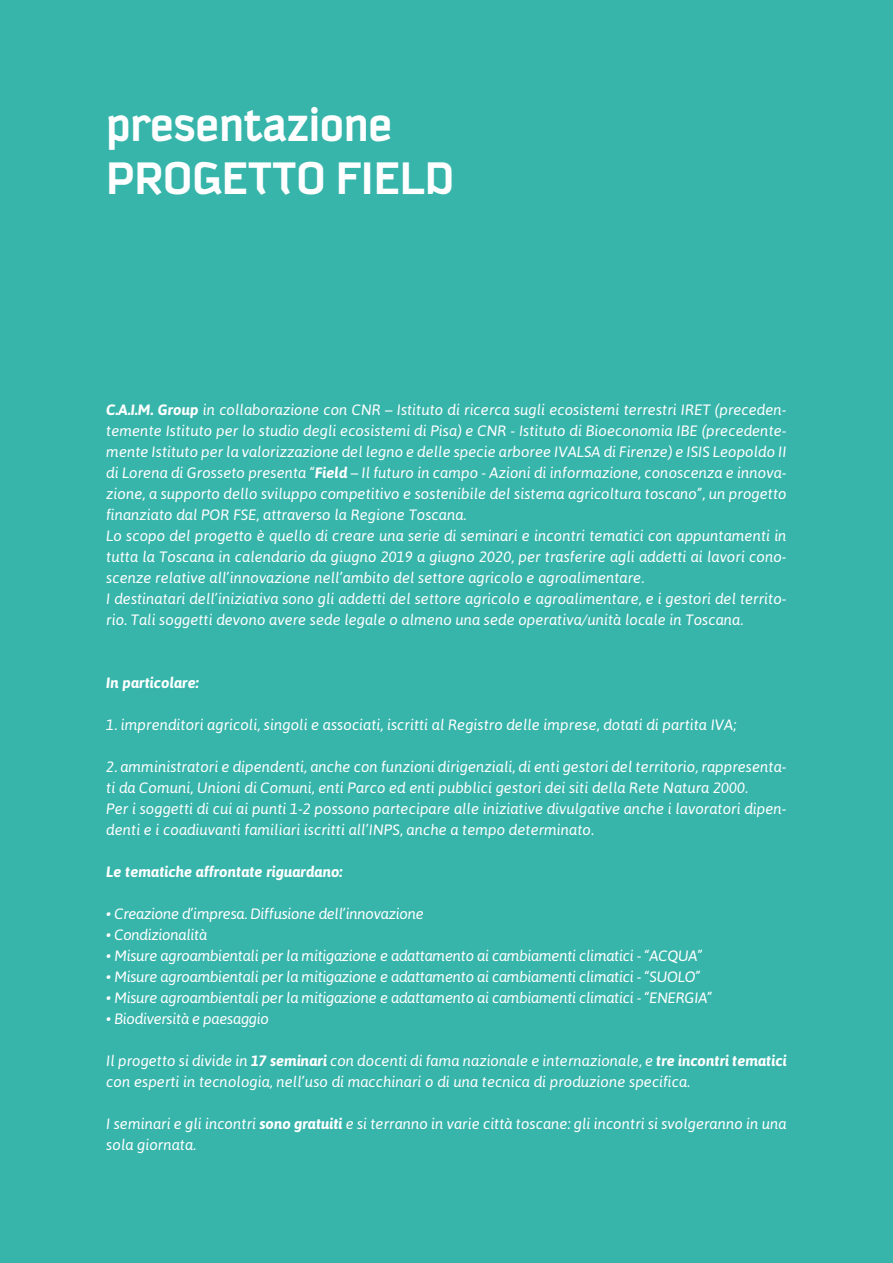
<style>
.page{position:relative;width:893px;height:1263px;background:#38b5ab}
.page>*{position:absolute;margin:0;border:0;box-sizing:border-box;transform-origin:0 0}
.t1{font:700 49.5px/52.5px "Kautiva Pro";color:#fff}
.t2{font:italic 15px/21px "Asap";color:#fff}
.t3{font:italic 15px "Asap";letter-spacing:-.02em;color:#fff}
.t4{font:italic 700 15px "Asap";color:#fff}
.s1{font-weight:700}
</style>
<div class="page">
<h1 class="t1" style="left:106px;top:99px;width:349px">presentazione<br>PROGETTO FIELD</h1>
<p class="t2" style="left:106px;top:399px;width:682px"><span class="s1">C.A.I.M. Group</span> in collaborazione con CNR – Istituto di ricerca sugli ecosistemi terrestri IRET (preceden&shy;temente Istituto per lo studio degli ecosistemi di Pisa) e CNR - Istituto di Bioeconomia IBE (precedente&shy;mente Istituto per la valorizzazione del legno e delle specie arboree IVALSA di Firenze) e ISIS Leopoldo II di Lorena di Grosseto presenta “<span class="s1">Field</span> – Il futuro in campo - Azioni di informazione, conoscenza e innova&shy;zione, a supporto dello sviluppo competitivo e sostenibile del sistema agricoltura toscano”, un progetto finanziato dal POR FSE, attraverso la Regione Toscana.<br>Lo scopo del progetto è quello di creare una serie di seminari e incontri tematici con appuntamenti in tutta la Toscana in calendario da giugno 2019 a giugno 2020, per trasferire agli addetti ai lavori cono&shy;scenze relative all’innovazione nell’ambito del settore agricolo e agroalimentare.<br>I destinatari dell’iniziativa sono gli addetti del settore agricolo e agroalimentare, e i gestori del territo&shy;rio. Tali soggetti devono avere sede legale o almeno una sede operativa/unità locale in Toscana.</p>
<p class="t4" style="left:106px;top:673px;width:94px">In particolare:</p>
<p class="t2" style="left:106px;top:714px;width:631px">1. imprenditori agricoli, singoli e associati, iscritti al Registro delle imprese, dotati di partita IVA;</p>
<p class="t2" style="left:106px;top:756px;width:682px">2. amministratori e dipendenti, anche con funzioni dirigenziali, di enti gestori del territorio, rappresenta&shy;ti da Comuni, Unioni di Comuni, enti Parco ed enti pubblici gestori dei siti della Rete Natura 2000.<br>Per i soggetti di cui ai punti 1-2 possono partecipare alle iniziative divulgative anche i lavoratori dipen&shy;denti e i coadiuvanti familiari iscritti all’INPS, anche a tempo determinato.</p>
<p class="t4" style="left:106px;top:862px;width:238px">Le tematiche affrontate riguardano:</p>
<p class="t3" style="left:106px;top:904px;width:319px">• Creazione d’impresa. Diffusione dell’innovazione</p>
<p class="t3" style="left:106px;top:925px;width:102px">• Condizionalità</p>
<p class="t3" style="left:106px;top:946px;width:598px">• Misure agroambientali per la mitigazione e adattamento ai cambiamenti climatici - “ACQUA”</p>
<p class="t3" style="left:106px;top:967px;width:596px">• Misure agroambientali per la mitigazione e adattamento ai cambiamenti climatici - “SUOLO”</p>
<p class="t3" style="left:106px;top:988px;width:608px">• Misure agroambientali per la mitigazione e adattamento ai cambiamenti climatici - “ENERGIA”</p>
<p class="t3" style="left:106px;top:1009px;width:164px">• Biodiversità e paesaggio</p>
<p class="t2" style="left:106px;top:1050px;width:682px">Il progetto si divide in <span class="s1">17 seminari</span> con docenti di fama nazionale e internazionale, e <span class="s1">tre incontri tematici </span>con esperti in tecnologia, nell’uso di macchinari o di una tecnica di produzione specifica.</p>
<p class="t2" style="left:106px;top:1113px;width:682px">I seminari e gli incontri <span class="s1">sono gratuiti</span> e si terranno in varie città toscane: gli incontri si svolgeranno in una sola giornata.</p>
</div>
